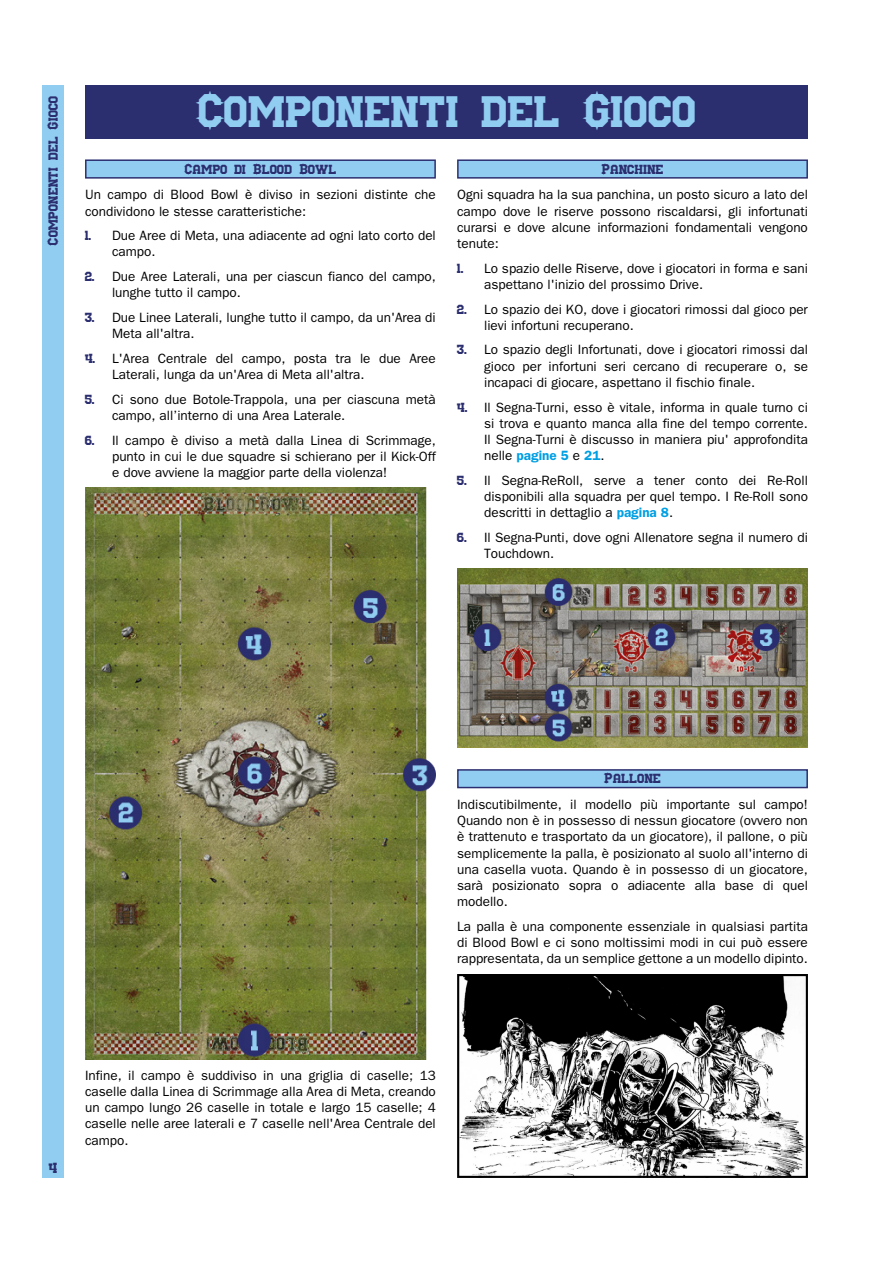
<style>
.page{position:relative;width:893px;height:1263px;background:#fff}
.page>*{position:absolute;margin:0;border:0;box-sizing:border-box;transform-origin:0 0}
.t1{font:45px "Nuffle";color:#91cdf1}
.t2{font:15px "Nuffle";color:#2b2e6f}
.t3{font:13.5px/16.2px "Franklin Gothic";color:#000}
.t4{font:13.5px "Nuffle";color:#2b2e6f}
.s1{font-family:"Nuffle";color:#2b2e6f}
.s2{font-weight:600;color:#009fe3}
</style>
<div class="page">
<div style="left:43px;top:85px;width:21px;height:1093px;background:#91cdf1"></div>
<div style="left:85px;top:159px;width:351px;height:20px;background:#91cdf1;border:1px solid #2b2e6f"></div>
<div style="left:457px;top:159px;width:351px;height:20px;background:#91cdf1;border:1px solid #2b2e6f"></div>
<div style="left:457px;top:769px;width:351px;height:19px;background:#91cdf1;border:1px solid #2b2e6f"></div>
<img style="left:457px;top:569px;width:351px;height:179px">
<img style="left:85px;top:488px;width:351px;height:571px">
<div style="left:85px;top:85px;width:723px;height:53px;background:#2b2e6f"></div>
<img style="left:460px;top:977px;width:345px;height:198px">
<div style="left:457px;top:974px;width:351px;height:204px;border:2px solid #000"></div>
<p class="t4" style="left:43px;top:246px;width:152px;rotate:-90deg">Componenti del Gioco</p>
<h1 class="t1" style="left:196px;top:79px;width:502px">Componenti del Gioco</h1>
<p class="t4" style="left:184px;top:159px;width:154px">Campo di Blood Bowl</p>
<p class="t4" style="left:601px;top:159px;width:64px">Panchine</p>
<p class="t3" style="left:85px;top:187px;width:352px">Un campo di Blood Bowl è diviso in sezioni distinte che condividono le stesse caratteristiche:</p>
<p class="t3" style="left:112px;top:228px;width:325px;text-indent:-27px"><span class="s1">1.</span> Due Aree di Meta, una adiacente ad ogni lato corto del campo.</p>
<p class="t3" style="left:112px;top:269px;width:325px;text-indent:-27px"><span class="s1">2.</span> Due Aree Laterali, una per ciascun fianco del campo, lunghe tutto il campo.</p>
<p class="t3" style="left:112px;top:309px;width:325px;text-indent:-27px"><span class="s1">3.</span> Due Linee Laterali, lunghe tutto il campo, da un'Area di<br>Meta all'altra.</p>
<p class="t3" style="left:112px;top:350px;width:325px;text-indent:-27px"><span class="s1">4.</span> L'Area Centrale del campo, posta tra le due Aree<br>Laterali, lunga da un'Area di Meta all'altra.</p>
<p class="t3" style="left:112px;top:391px;width:325px;text-indent:-27px"><span class="s1">5.</span> Ci sono due Botole-Trappola, una per ciascuna metà campo, all’interno di una Area Laterale.</p>
<p class="t3" style="left:112px;top:432px;width:325px;text-align:justify;text-indent:-27px"><span class="s1">6.</span> Il campo è diviso a metà dalla Linea di Scrimmage, punto in cui le due squadre si schierano per il Kick-Off e dove avviene la maggior parte della violenza!</p>
<p class="t3" style="left:457px;top:187px;width:352px;text-align:justify">Ogni squadra ha la sua panchina, un posto sicuro a lato del campo dove le riserve possono riscaldarsi, gli infortunati curarsi e dove alcune informazioni fondamentali vengono tenute:</p>
<p class="t3" style="left:484px;top:260px;width:325px;text-indent:-27px"><span class="s1">1.</span> Lo spazio delle Riserve, dove i giocatori in forma e sani aspettano l'inizio del prossimo Drive.</p>
<p class="t3" style="left:484px;top:301px;width:325px;text-indent:-27px"><span class="s1">2.</span> Lo spazio dei KO, dove i giocatori rimossi dal gioco per lievi infortuni recuperano.</p>
<p class="t3" style="left:484px;top:342px;width:325px;text-align:justify;text-indent:-27px"><span class="s1">3.</span> Lo spazio degli Infortunati, dove i giocatori rimossi dal gioco per infortuni seri cercano di recuperare o, se incapaci di giocare, aspettano il fischio finale.</p>
<p class="t3" style="left:484px;top:399px;width:325px;text-align:justify;text-indent:-27px"><span class="s1">4.</span> Il Segna-Turni, esso è vitale, informa in quale turno ci si trova e quanto manca alla fine del tempo corrente.<br>Il Segna-Turni è discusso in maniera piu' approfondita nelle <span class="s2">pagine 5</span> e <span class="s2">21</span>.</p>
<p class="t3" style="left:484px;top:472px;width:325px;text-align:justify;text-indent:-27px"><span class="s1">5.</span> Il Segna-ReRoll, serve a tener conto dei Re-Roll disponibili alla squadra per quel tempo. I Re-Roll sono descritti in dettaglio a <span class="s2">pagina 8</span>.</p>
<p class="t3" style="left:484px;top:529px;width:325px;text-indent:-27px"><span class="s1">6.</span> Il Segna-Punti, dove ogni Allenatore segna il numero di<br>Touchdown.</p>
<p class="t4" style="left:604px;top:769px;width:59px">Pallone</p>
<p class="t3" style="left:457px;top:796px;width:352px;text-align:justify">Indiscutibilmente, il modello più importante sul campo!<br>Quando non è in possesso di nessun giocatore (ovvero non è trattenuto e trasportato da un giocatore), il pallone, o più semplicemente la palla, è posizionato al suolo all'interno di una casella vuota. Quando è in possesso di un giocatore, sarà posizionato sopra o adiacente alla base di quel modello.</p>
<p class="t3" style="left:457px;top:918px;width:352px;text-align:justify">La palla è una componente essenziale in qualsiasi partita di Blood Bowl e ci sono moltissimi modi in cui può essere rappresentata, da un semplice gettone a un modello dipinto.</p>
<p class="t2" style="left:49px;top:1156px;width:10px">4</p>
<p class="t3" style="left:85px;top:1067px;width:352px;text-align:justify">Infine, il campo è suddiviso in una griglia di caselle; 13 caselle dalla Linea di Scrimmage alla Area di Meta, creando un campo lungo 26 caselle in totale e largo 15 caselle; 4 caselle nelle aree laterali e 7 caselle nell'Area Centrale del campo.</p>
</div>
